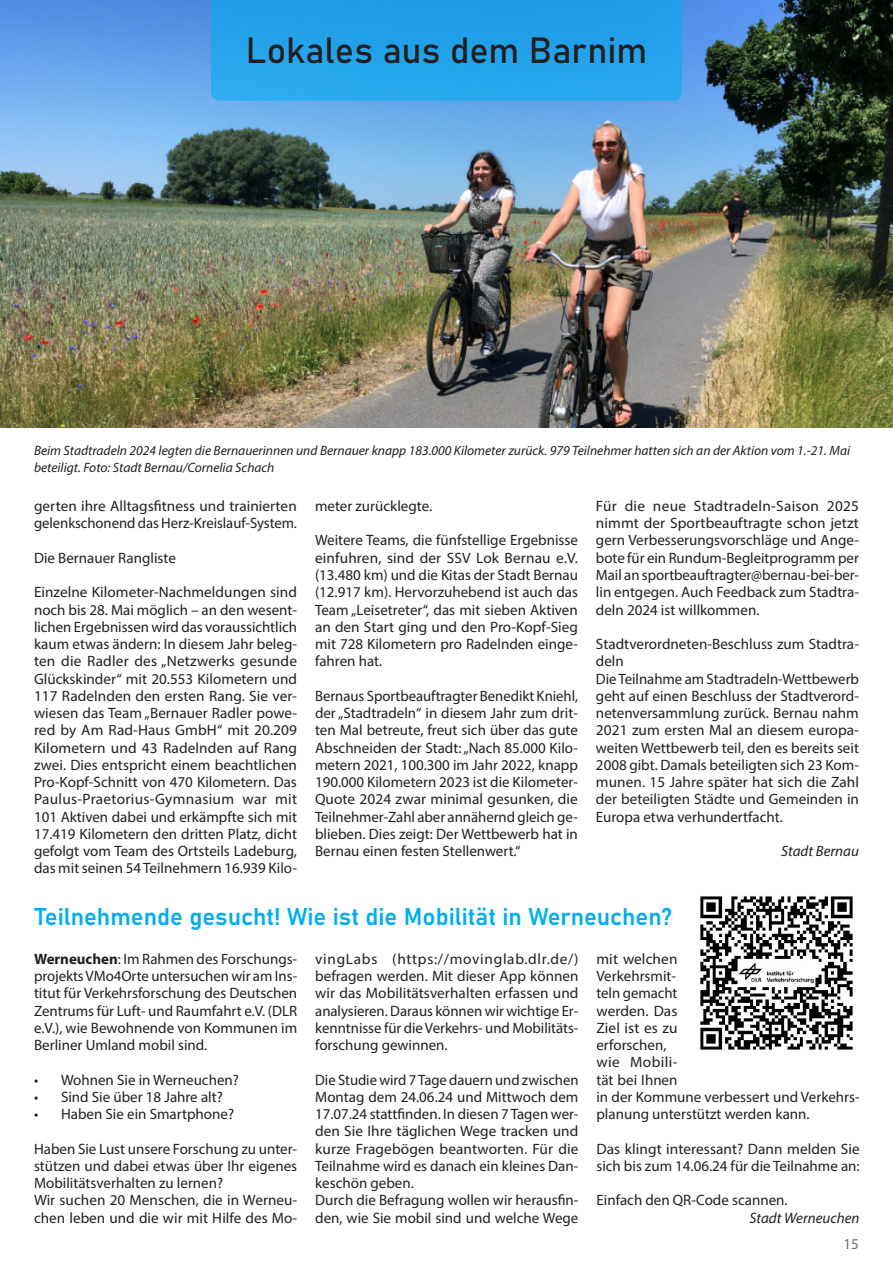
<style>
.page{position:relative;width:893px;height:1263px;background:#fff}
.page>*{position:absolute;margin:0;border:0;box-sizing:border-box;transform-origin:0 0}
.Title___Tip{font:36px "Bahnschrift";letter-spacing:-.005em;color:#231f20}
.Überschrift_Light{font:24px "Bahnschrift";color:#00aeef}
.Blocksatz_Zwei{font:15px/17.2px "Myriad Pro";color:#231f20;text-align:justify}
.Blocksatz_Zwei-2{font:italic 15px "Myriad Pro";color:#231f20}
.t1{font:15px "Myriad Pro";color:#6c6d70}
.Blocksatz_Zwei-3{font:italic 13.5px/17.2px "Myriad Pro";color:#231f20}
.s1{font-weight:700}
</style>
<div class="page">
<img style="left:0;top:0;width:893px;height:427px">
<div style="left:211px;top:0;width:471px;height:100px;background:#23a2e9"></div>
<img style="left:700px;top:896px;width:153px;height:154px">
<p class="Title___Tip" style="left:246px;top:23px;width:403px">Lokales aus dem Barnim</p>
<p class="Blocksatz_Zwei-3" style="left:34px;top:441px;width:818px">Beim Stadtradeln 2024 legten die Bernauerinnen und Bernauer knapp 183.000 Kilometer zurück. 979 Teilnehmer hatten sich an der Aktion vom 1.-21. Mai beteiligt. Foto: Stadt Bernau/Cornelia Schach</p>
<p class="Blocksatz_Zwei" style="left:34px;top:497px;width:264px">gerten ihre Alltagsfitness und trainierten gelenkschonend das Herz-Kreislauf-System.</p>
<p class="Blocksatz_Zwei" style="left:34px;top:549px;width:143px">Die Bernauer Rangliste</p>
<p class="Blocksatz_Zwei" style="left:34px;top:583px;width:265px">Einzelne Kilometer-Nachmeldungen sind noch bis 28. Mai möglich – an den wesent&shy;lichen Ergebnissen wird das voraussichtlich kaum etwas ändern: In diesem Jahr beleg&shy;ten die Radler des „Netzwerks gesunde Glückskinder“ mit 20.553 Kilometern und 117 Radelnden den ersten Rang. Sie ver&shy;wiesen das Team „Bernauer Radler powe&shy;red by Am Rad-Haus GmbH“ mit 20.209<br>Kilometern und 43 Radelnden auf Rang zwei. Dies entspricht einem beachtlichen Pro-Kopf-Schnitt von 470 Kilometern. Das Paulus-Praetorius-Gymnasium war mit 101 Aktiven dabei und erkämpfte sich mit 17.419 Kilometern den dritten Platz, dicht gefolgt vom Team des Ortsteils Ladeburg, das mit seinen 54 Teilnehmern 16.939 Kilo-</p>
<p class="Blocksatz_Zwei" style="left:315px;top:497px;width:119px">meter zurücklegte.</p>
<p class="Blocksatz_Zwei" style="left:315px;top:532px;width:265px">Weitere Teams, die fünfstellige Ergebnisse einfuhren, sind der SSV Lok Bernau e.V. (13.480 km) und die Kitas der Stadt Bernau (12.917 km). Hervorzuhebend ist auch das Team „Leisetreter“, das mit sieben Aktiven an den Start ging und den Pro-Kopf-Sieg mit 728 Kilometern pro Radelnden einge&shy;fahren hat.</p>
<p class="Blocksatz_Zwei" style="left:315px;top:687px;width:265px">Bernaus Sportbeauftragter Benedikt Kniehl, der „Stadtradeln“ in diesem Jahr zum drit&shy;ten Mal betreute, freut sich über das gute Abschneiden der Stadt: „Nach 85.000 Kilo&shy;metern 2021, 100.300 im Jahr 2022, knapp 190.000 Kilometern 2023 ist die Kilometer-Quote 2024 zwar minimal gesunken, die Teilnehmer-Zahl aber annähernd gleich ge&shy;blieben. Dies zeigt: Der Wettbewerb hat in Bernau einen festen Stellenwert.“</p>
<p class="Blocksatz_Zwei" style="left:596px;top:497px;width:265px">Für die neue Stadtradeln-Saison 2025 nimmt der Sportbeauftragte schon jetzt gern Verbesserungsvorschläge und Ange&shy;bote für ein Rundum-Begleitprogramm per Mail an sportbeauftragter@bernau-bei-ber&shy;lin entgegen. Auch Feedback zum Stadtra&shy;deln 2024 ist willkommen.</p>
<p class="Blocksatz_Zwei" style="left:596px;top:635px;width:264px">Stadtverordneten-Beschluss zum Stadtra&shy;deln</p>
<p class="Blocksatz_Zwei" style="left:596px;top:670px;width:265px">Die Teilnahme am Stadtradeln-Wettbewerb geht auf einen Beschluss der Stadtverord&shy;netenversammlung zurück. Bernau nahm 2021 zum ersten Mal an diesem europa&shy;weiten Wettbewerb teil, den es bereits seit 2008 gibt. Damals beteiligten sich 23 Kom&shy;munen. 15 Jahre später hat sich die Zahl der beteiligten Städte und Gemeinden in Europa etwa verhundertfacht.</p>
<p class="Blocksatz_Zwei-2" style="left:781px;top:842px;width:79px">Stadt Bernau</p>
<p class="Überschrift_Light" style="left:35px;top:898px;width:639px">Teilnehmende gesucht! Wie ist die Mobilität in Werneuchen?</p>
<p class="Blocksatz_Zwei" style="left:34px;top:950px;width:265px"><span class="s1">Werneuchen</span>: Im Rahmen des Forschungs&shy;projekts VMo4Orte untersuchen wir am Ins&shy;titut für Verkehrsforschung des Deutschen Zentrums für Luft- und Raumfahrt e.V. (DLR e.V.), wie Bewohnende von Kommunen im Berliner Umland mobil sind.</p>
<p class="Blocksatz_Zwei" style="left:34px;top:1071px;width:206px">• Wohnen Sie in Werneuchen?</p>
<p class="Blocksatz_Zwei" style="left:34px;top:1088px;width:190px">• Sind Sie über 18 Jahre alt?</p>
<p class="Blocksatz_Zwei" style="left:34px;top:1105px;width:202px">• Haben Sie ein Smartphone?</p>
<p class="Blocksatz_Zwei" style="left:34px;top:1140px;width:265px">Haben Sie Lust unsere Forschung zu unter&shy;stützen und dabei etwas über Ihr eigenes Mobilitätsverhalten zu lernen?</p>
<p class="Blocksatz_Zwei" style="left:34px;top:1191px;width:265px">Wir suchen 20 Menschen, die in Werneu&shy;chen leben und die wir mit Hilfe des Mo-</p>
<p class="Blocksatz_Zwei" style="left:315px;top:950px;width:265px">vingLabs (https://movinglab.dlr.de/) befragen werden. Mit dieser App können wir das Mobilitätsverhalten erfassen und analysieren. Daraus können wir wichtige Er&shy;kenntnisse für die Verkehrs- und Mobilitäts&shy;forschung gewinnen.</p>
<p class="Blocksatz_Zwei" style="left:315px;top:1071px;width:265px">Die Studie wird 7 Tage dauern und zwischen Montag dem 24.06.24 und Mittwoch dem 17.07.24 stattfinden. In diesen 7 Tagen wer&shy;den Sie Ihre täglichen Wege tracken und kurze Fragebögen beantworten. Für die Teilnahme wird es danach ein kleines Dan&shy;keschön geben.</p>
<p class="Blocksatz_Zwei" style="left:315px;top:1191px;width:265px">Durch die Befragung wollen wir herausfin&shy;den, wie Sie mobil sind und welche Wege</p>
<p class="Blocksatz_Zwei" style="left:596px;top:950px;width:265px;text-align:left">mit welchen<br>Verkehrsmit-<br>teln gemacht<br>werden. Das<br>Ziel ist es zu<br>erforschen,<br>wie Mobili-<br>tät bei Ihnen<br>in der Kommune verbessert und Verkehrs&shy;planung unterstützt werden kann.</p>
<p class="Blocksatz_Zwei" style="left:596px;top:1140px;width:265px">Das klingt interessant? Dann melden Sie sich bis zum 14.06.24 für die Teilnahme an:</p>
<p class="Blocksatz_Zwei" style="left:596px;top:1191px;width:193px">Einfach den QR-Code scannen.</p>
<p class="Blocksatz_Zwei-2" style="left:749px;top:1208px;width:112px">Stadt Werneuchen</p>
<p class="t1" style="left:844px;top:1234px;width:17px">15</p>
</div>
